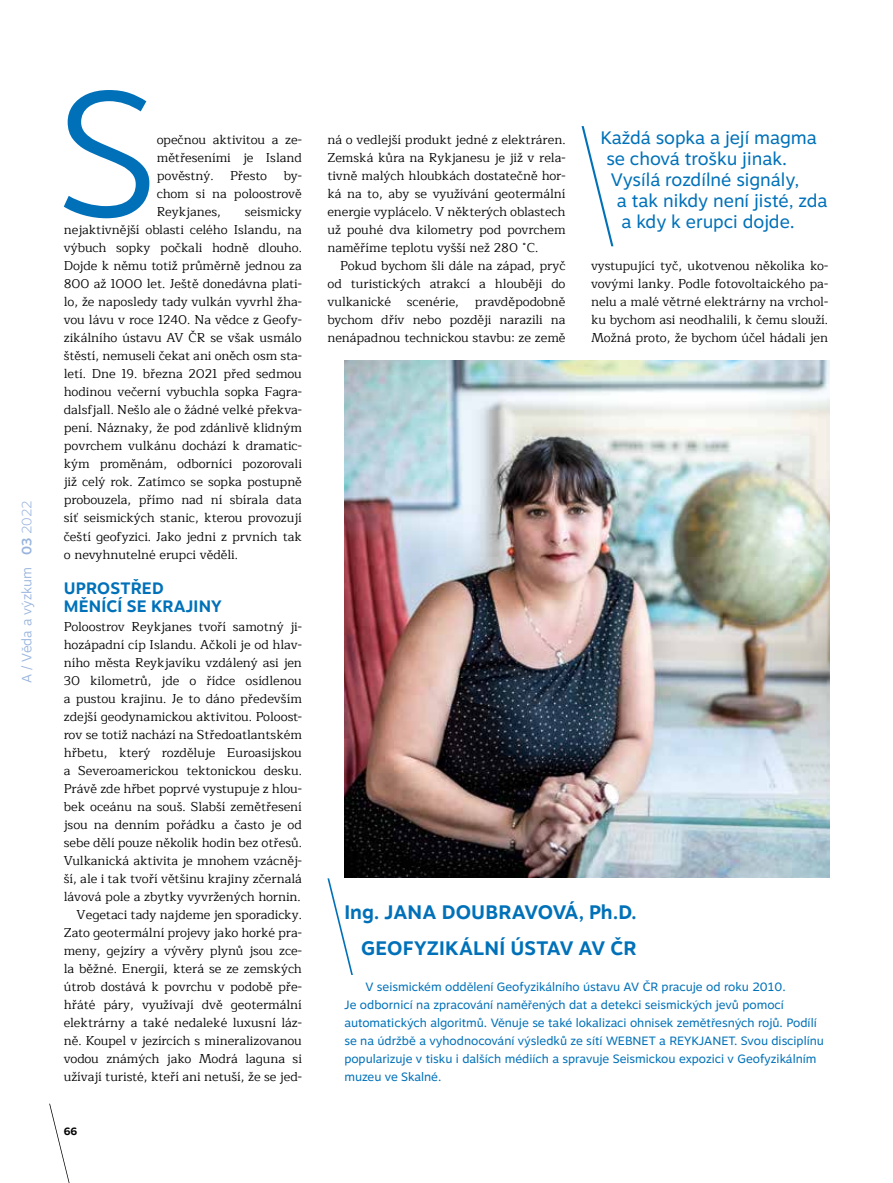
<style>
.page{position:relative;width:893px;height:1183px;background:#fff}
.page>*{position:absolute;margin:0;border:0;box-sizing:border-box;transform-origin:0 0}
.t1{font:300 176.85px "Motiva Sans";color:#0071b9}
.t2{font:124.8px "Resolve Thin Cm";color:#000}
.t3{font:700 19.5px/36px "Motiva Sans";letter-spacing:.01em;color:#0071b9;text-align:right}
.t4{font:18px "Motiva Sans";color:#0071b9}
.t5{font:700 16.5px/18px "Motiva Sans";letter-spacing:.01em;color:#0071b9}
.t6{font:300 13.5px "Motiva Sans";color:#98b3de}
.t7{font:12.75px/18px "Maitree";color:#000;text-align:justify}
.t8{font:12px/18px "Motiva Sans";color:#0071b9}
.t9{font:700 10.5px "Motiva Sans";color:#000}
.s1{font-weight:500}
.s2{font-weight:100}
</style>
<div class="page">
<svg style="left:581px;top:126px;width:32px;height:120px"></svg>
<img style="left:344px;top:360px;width:485px;height:517px">
<svg style="left:327px;top:878px;width:26px;height:96px"></svg>
<p class="t6" style="left:17px;top:682px;width:184px;rotate:-90deg">A / Věda a výzkum <span class="s1">03</span> <span class="s2">2022</span></p>
<h1 class="t1" style="left:56px;top:23px;width:102px">S</h1>
<p class="t7" style="left:157px;top:131px;width:147px">opečnou aktivitou a ze&shy;mětřeseními je Island pověstný.</p>
<p class="t7" style="left:230px;top:167px;width:39px">Přesto</p>
<p class="t7" style="left:157px;top:167px;width:147px;text-indent:127px">by&shy;chom si na poloostrově Reykjanes,</p>
<p class="t7" style="left:64px;top:203px;width:240px;text-indent:181px">seismicky nejaktivnější oblasti celého Islandu, na výbuch sopky počkali hodně dlouho.<br>Dojde k němu totiž průměrně jednou za 800 až 1000 let. Ještě donedávna plati&shy;lo, že naposledy tady vulkán vyvrhl žha&shy;vou lávu v roce 1240. Na vědce z Geofy&shy;zikálního ústavu AV ČR se však usmálo štěstí, nemuseli čekat ani oněch osm sta&shy;letí. Dne 19. března 2021 před sedmou hodinou večerní vybuchla sopka Fagra&shy;dalsfjall. Nešlo ale o žádné velké překva&shy;pení. Náznaky, že pod zdánlivě klidným povrchem vulkánu dochází k dramatic&shy;kým proměnám, odborníci pozorovali již celý rok. Zatímco se sopka postupně probouzela, přímo nad ní sbírala data síť seismických stanic, kterou provozují čeští geofyzici. Jako jedni z prvních tak o nevyhnutelné erupci věděli.</p>
<p class="t5" style="left:64px;top:579px;width:160px">UPROSTŘED<br>MĚNÍCÍ SE KRAJINY</p>
<p class="t7" style="left:64px;top:617px;width:240px;text-align:right">Poloostrov Reykjanes tvoří samotný ji&shy;hozápadní cíp Islandu. Ačkoli je od hlav&shy;ního města Reykjavíku vzdálený asi jen 30 kilometrů, jde o řídce osídlenou a pustou krajinu. Je to dáno především zdejší geodynamickou aktivitou. Poloost&shy;rov se totiž nachází na Středoatlantském hřbetu, který rozděluje Euroasijskou a Severoamerickou tektonickou desku.<br>Právě zde hřbet poprvé vystupuje z hlou&shy;bek oceánu na souš. Slabší zemětřesení jsou na denním pořádku a často je od sebe dělí pouze několik hodin bez otřesů.<br>Vulkanická aktivita je mnohem vzácněj&shy;ší, ale i tak tvoří většinu krajiny zčernalá lávová pole a zbytky vyvržených hornin.<br>Vegetaci tady najdeme jen sporadicky.<br>Zato geotermální projevy jako horké pra&shy;meny, gejzíry a vývěry plynů jsou zce&shy;la běžné. Energii, která se ze zemských útrob dostává k povrchu v podobě pře&shy;hřáté páry, využívají dvě geotermální elektrárny a také nedaleké luxusní láz&shy;ně. Koupel v jezírcích s mineralizovanou vodou známých jako Modrá laguna si užívají turisté, kteří ani netuší, že se jed-</p>
<h2 class="t2" style="left:48px;top:1092px;width:28px">\</h2>
<p class="t9" style="left:64px;top:1123px;width:15px">66</p>
<h3 class="t4" style="left:600px;top:124px;width:218px">Každá sopka a její magma</h3>
<h3 class="t4" style="left:606px;top:145px;width:182px">se chová trošku jinak.</h3>
<h3 class="t4" style="left:611px;top:166px;width:190px">Vysílá rozdílné signály,</h3>
<h3 class="t4" style="left:617px;top:187px;width:212px">a tak nikdy není jisté, zda</h3>
<h3 class="t4" style="left:621px;top:208px;width:175px">a kdy k erupci dojde.</h3>
<p class="t7" style="left:327px;top:131px;width:240px">ná o vedlejší produkt jedné z elektráren.<br>Zemská kůra na Rykjanesu je již v rela&shy;tivně malých hloubkách dostatečně hor&shy;ká na to, aby se využívání geotermální energie vyplácelo. V některých oblastech už pouhé dva kilometry pod povrchem naměříme teplotu vyšší než 280 ˚C.</p>
<p class="t7" style="left:327px;top:257px;width:240px;text-indent:13px">Pokud bychom šli dále na západ, pryč od turistických atrakcí a hlouběji do vulkanické scenérie, pravděpodobně bychom dřív nebo později narazili na nenápadnou technickou stavbu: ze země</p>
<p class="t7" style="left:591px;top:257px;width:239px">vystupující tyč, ukotvenou několika ko&shy;vovými lanky. Podle fotovoltaického pa&shy;nelu a malé větrné elektrárny na vrchol&shy;ku bychom asi neodhalili, k čemu slouží.<br>Možná proto, že bychom účel hádali jen</p>
<h3 class="t3" style="left:344px;top:893px;width:294px">Ing. JANA DOUBRAVOVÁ, Ph.D.<br>GEOFYZIKÁLNÍ ÚSTAV AV ČR</h3>
<p class="t8" style="left:344px;top:976px;width:481px;text-indent:21px">V seismickém oddělení Geofyzikálního ústavu AV ČR pracuje od roku 2010.<br>Je odbornicí na zpracování naměřených dat a detekci seismických jevů pomocí automatických algoritmů. Věnuje se také lokalizaci ohnisek zemětřesných rojů. Podílí se na údržbě a vyhodnocování výsledků ze sítí WEBNET a REYKJANET. Svou disciplínu popularizuje v tisku i dalších médiích a spravuje Seismickou expozici v Geofyzikálním muzeu ve Skalné.</p>
</div>
